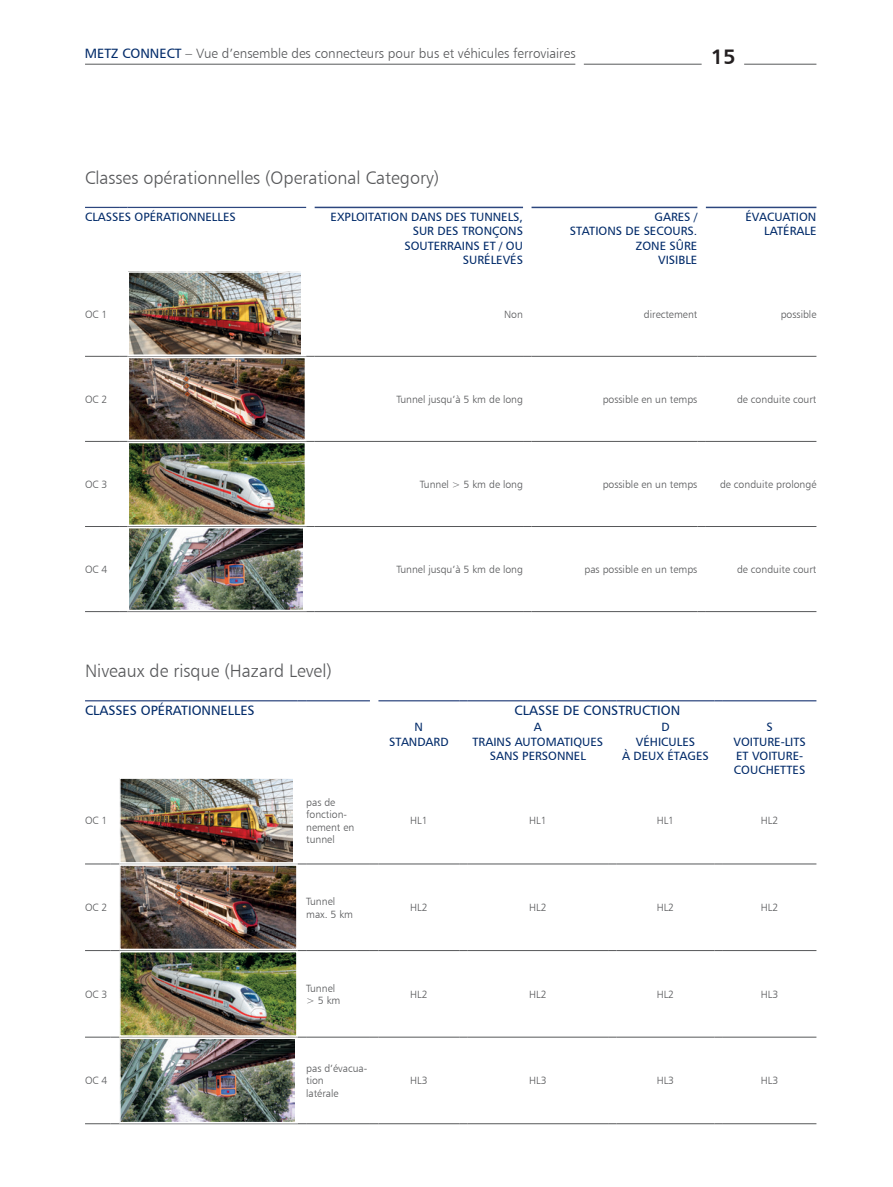
<style>
.page{position:relative;width:893px;height:1187px;background:#fff}
.page>*{position:absolute;margin:0;border:0;box-sizing:border-box;transform-origin:0 0}
.t1{font:21px "Humanist 777 BT Bold B";color:#231f20}
.t2{font:18px "Humanist 777 BT Light B";color:#57585a}
.t3{font:13.5px "Humanist 777 BT Light B";color:#57585a}
.t4{font:13.5px "Humanist 777 BT Roman B";color:#002a69}
.t5{font:12px/14.4px "Humanist 777 BT Roman B";color:#002a69;text-align:right}
.Subheadline_12_pt_schwarz{font:10.5px/12.6px "Humanist 777 BT Light B";color:#57585a}
.Fließtext_Tabelle{font:10.5px "Humanist 777 BT Light B";color:#57585a}
.s1{font-family:"Humanist 777 BT Roman B";color:#002a69}
</style>
<div class="page">
<hr style="left:85px;top:64px;width:490px;height:1px;background:#57585a">
<hr style="left:584px;top:64px;width:118px;height:1px;background:#57585a">
<hr style="left:744px;top:64px;width:72px;height:1px;background:#57585a">
<hr style="left:85px;top:207px;width:34px;height:1px;background:#2c467e">
<hr style="left:128px;top:207px;width:178px;height:1px;background:#2c467e">
<hr style="left:315px;top:207px;width:208px;height:1px;background:#2c467e">
<hr style="left:531px;top:207px;width:166px;height:1px;background:#2c467e">
<hr style="left:706px;top:207px;width:110px;height:1px;background:#2c467e">
<hr style="left:85px;top:356px;width:34px;height:1px;background:#57585a">
<hr style="left:315px;top:356px;width:208px;height:1px;background:#57585a">
<hr style="left:531px;top:356px;width:166px;height:1px;background:#57585a">
<hr style="left:706px;top:356px;width:110px;height:1px;background:#57585a">
<hr style="left:85px;top:441px;width:34px;height:1px;background:#57585a">
<hr style="left:128px;top:441px;width:178px;height:1px;background:#57585a">
<hr style="left:315px;top:441px;width:208px;height:1px;background:#57585a">
<hr style="left:531px;top:441px;width:166px;height:1px;background:#57585a">
<hr style="left:706px;top:441px;width:110px;height:1px;background:#57585a">
<hr style="left:85px;top:526px;width:34px;height:1px;background:#57585a">
<hr style="left:128px;top:526px;width:178px;height:1px;background:#57585a">
<hr style="left:315px;top:526px;width:208px;height:1px;background:#57585a">
<hr style="left:531px;top:526px;width:166px;height:1px;background:#57585a">
<hr style="left:706px;top:526px;width:110px;height:1px;background:#57585a">
<hr style="left:85px;top:611px;width:34px;height:1px;background:#57585a">
<hr style="left:128px;top:611px;width:178px;height:1px;background:#57585a">
<hr style="left:315px;top:611px;width:208px;height:1px;background:#57585a">
<hr style="left:531px;top:611px;width:166px;height:1px;background:#57585a">
<hr style="left:706px;top:611px;width:110px;height:1px;background:#57585a">
<img style="left:131px;top:274px;width:170px;height:79px">
<div style="left:128px;top:271px;width:178px;height:85px;border:2px solid #fff"></div>
<img style="left:131px;top:359px;width:172px;height:79px">
<div style="left:128px;top:356px;width:178px;height:85px;border:2px solid #fff"></div>
<img style="left:131px;top:445px;width:172px;height:78px">
<div style="left:128px;top:442px;width:178px;height:84px;border:2px solid #fff"></div>
<img style="left:131px;top:530px;width:172px;height:78px">
<div style="left:128px;top:527px;width:178px;height:84px;border:2px solid #fff"></div>
<svg style="left:85px;top:700px;width:34px;height:1px"></svg>
<hr style="left:119px;top:700px;width:179px;height:1px;background:#2c467e">
<hr style="left:306px;top:700px;width:64px;height:1px;background:#2c467e">
<hr style="left:378px;top:700px;width:81px;height:1px;background:#2c467e">
<hr style="left:468px;top:700px;width:140px;height:1px;background:#2c467e">
<hr style="left:617px;top:700px;width:97px;height:1px;background:#2c467e">
<hr style="left:723px;top:700px;width:93px;height:1px;background:#2c467e">
<svg style="left:85px;top:863px;width:34px;height:1px"></svg>
<hr style="left:119px;top:863px;width:179px;height:1px;background:#57585a">
<hr style="left:306px;top:863px;width:64px;height:1px;background:#57585a">
<hr style="left:378px;top:863px;width:81px;height:1px;background:#57585a">
<hr style="left:468px;top:863px;width:140px;height:1px;background:#57585a">
<hr style="left:617px;top:863px;width:97px;height:1px;background:#57585a">
<hr style="left:723px;top:863px;width:93px;height:1px;background:#57585a">
<svg style="left:85px;top:950px;width:34px;height:1px"></svg>
<hr style="left:306px;top:950px;width:64px;height:1px;background:#57585a">
<hr style="left:378px;top:950px;width:81px;height:1px;background:#57585a">
<hr style="left:468px;top:950px;width:140px;height:1px;background:#57585a">
<hr style="left:617px;top:950px;width:97px;height:1px;background:#57585a">
<hr style="left:723px;top:950px;width:93px;height:1px;background:#57585a">
<svg style="left:85px;top:1036px;width:34px;height:1px"></svg>
<hr style="left:119px;top:1036px;width:179px;height:1px;background:#57585a">
<hr style="left:306px;top:1036px;width:64px;height:1px;background:#57585a">
<hr style="left:378px;top:1036px;width:81px;height:1px;background:#57585a">
<hr style="left:468px;top:1036px;width:140px;height:1px;background:#57585a">
<hr style="left:617px;top:1036px;width:97px;height:1px;background:#57585a">
<hr style="left:723px;top:1036px;width:93px;height:1px;background:#57585a">
<svg style="left:85px;top:1123px;width:34px;height:1px"></svg>
<hr style="left:119px;top:1123px;width:179px;height:1px;background:#57585a">
<hr style="left:306px;top:1123px;width:64px;height:1px;background:#57585a">
<hr style="left:378px;top:1123px;width:81px;height:1px;background:#57585a">
<hr style="left:468px;top:1123px;width:140px;height:1px;background:#57585a">
<hr style="left:617px;top:1123px;width:97px;height:1px;background:#57585a">
<hr style="left:723px;top:1123px;width:93px;height:1px;background:#57585a">
<img style="left:122px;top:780px;width:170px;height:80px">
<div style="left:119px;top:777px;width:179px;height:86px;border:2px solid #fff"></div>
<img style="left:122px;top:867px;width:173px;height:80px">
<div style="left:119px;top:864px;width:179px;height:86px;border:2px solid #fff"></div>
<img style="left:122px;top:953px;width:173px;height:80px">
<div style="left:119px;top:950px;width:179px;height:86px;border:2px solid #fff"></div>
<img style="left:122px;top:1040px;width:172px;height:80px">
<div style="left:119px;top:1037px;width:179px;height:86px;border:2px solid #fff"></div>
<p class="t3" style="left:85px;top:45px;width:492px"><span class="s1">METZ CONNECT</span> – Vue d’ensemble des connecteurs pour bus et véhicules ferroviaires</p>
<h1 class="t1" style="left:711px;top:43px;width:26px">15</h1>
<p class="t2" style="left:85px;top:166px;width:356px">Classes opérationnelles (Operational Category)</p>
<p class="t5" style="left:85px;top:209px;width:152px">CLASSES OPÉRATIONNELLES</p>
<p class="t5" style="left:331px;top:209px;width:194px">EXPLOITATION DANS DES TUNNELS,<br>SUR DES TRONÇONS<br>SOUTERRAINS ET / OU<br>SURÉLEVÉS</p>
<p class="t5" style="left:570px;top:209px;width:129px">GARES /<br>STATIONS DE SECOURS.<br>ZONE SÛRE<br>VISIBLE</p>
<p class="t5" style="left:745px;top:209px;width:72px">ÉVACUATION</p>
<p class="t5" style="left:764px;top:223px;width:54px">LATÉRALE</p>
<p class="Fließtext_Tabelle" style="left:85px;top:307px;width:24px">OC 1</p>
<p class="Subheadline_12_pt_schwarz" style="left:504px;top:307px;width:20px">Non</p>
<p class="Fließtext_Tabelle" style="left:644px;top:307px;width:55px">directement</p>
<p class="Subheadline_12_pt_schwarz" style="left:781px;top:307px;width:37px">possible</p>
<p class="Fließtext_Tabelle" style="left:85px;top:393px;width:24px">OC 2</p>
<p class="Subheadline_12_pt_schwarz" style="left:396px;top:393px;width:128px">Tunnel jusqu’à 5 km de long</p>
<p class="Fließtext_Tabelle" style="left:603px;top:393px;width:96px">possible en un temps</p>
<p class="Subheadline_12_pt_schwarz" style="left:737px;top:393px;width:81px">de conduite court</p>
<p class="Fließtext_Tabelle" style="left:85px;top:478px;width:24px">OC 3</p>
<p class="Subheadline_12_pt_schwarz" style="left:420px;top:478px;width:105px">Tunnel &gt; 5 km de long</p>
<p class="Fließtext_Tabelle" style="left:603px;top:478px;width:96px">possible en un temps</p>
<p class="Subheadline_12_pt_schwarz" style="left:720px;top:478px;width:98px">de conduite prolongé</p>
<p class="Fließtext_Tabelle" style="left:85px;top:563px;width:24px">OC 4</p>
<p class="Subheadline_12_pt_schwarz" style="left:396px;top:563px;width:128px">Tunnel jusqu’à 5 km de long</p>
<p class="Fließtext_Tabelle" style="left:584px;top:563px;width:114px">pas possible en un temps</p>
<p class="Subheadline_12_pt_schwarz" style="left:737px;top:563px;width:81px">de conduite court</p>
<p class="t2" style="left:85px;top:660px;width:248px">Niveaux de risque (Hazard Level)</p>
<p class="t4" style="left:85px;top:702px;width:171px">CLASSES OPÉRATIONNELLES</p>
<p class="t4" style="left:515px;top:702px;width:167px">CLASSE DE CONSTRUCTION</p>
<p class="t5" style="left:415px;top:719px;width:10px">N</p>
<p class="t5" style="left:389px;top:734px;width:61px">STANDARD</p>
<p class="t5" style="left:534px;top:719px;width:9px">A</p>
<p class="t5" style="left:473px;top:734px;width:132px;text-align:center">TRAINS AUTOMATIQUES<br>SANS PERSONNEL</p>
<p class="t5" style="left:661px;top:719px;width:10px">D</p>
<p class="t5" style="left:622px;top:734px;width:88px;text-align:center">VÉHICULES<br>À DEUX ÉTAGES</p>
<p class="t5" style="left:766px;top:719px;width:8px">S</p>
<p class="t5" style="left:733px;top:734px;width:74px;text-align:left">VOITURE-LITS<br>ET VOITURE-<br>COUCHETTES</p>
<p class="Fließtext_Tabelle" style="left:85px;top:814px;width:24px">OC 1</p>
<p class="Subheadline_12_pt_schwarz" style="left:306px;top:795px;width:50px">pas de fonction&shy;nement en tunnel</p>
<p class="Subheadline_12_pt_schwarz" style="left:410px;top:814px;width:19px">HL1</p>
<p class="Subheadline_12_pt_schwarz" style="left:529px;top:814px;width:19px">HL1</p>
<p class="Subheadline_12_pt_schwarz" style="left:657px;top:814px;width:19px">HL1</p>
<p class="Subheadline_12_pt_schwarz" style="left:761px;top:814px;width:19px">HL2</p>
<p class="Fließtext_Tabelle" style="left:85px;top:901px;width:24px">OC 2</p>
<p class="Subheadline_12_pt_schwarz" style="left:306px;top:894px;width:48px">Tunnel max. 5 km</p>
<p class="Subheadline_12_pt_schwarz" style="left:410px;top:901px;width:19px">HL2</p>
<p class="Subheadline_12_pt_schwarz" style="left:529px;top:901px;width:19px">HL2</p>
<p class="Subheadline_12_pt_schwarz" style="left:657px;top:901px;width:19px">HL2</p>
<p class="Subheadline_12_pt_schwarz" style="left:761px;top:901px;width:19px">HL2</p>
<p class="Fließtext_Tabelle" style="left:85px;top:987px;width:24px">OC 3</p>
<p class="Subheadline_12_pt_schwarz" style="left:306px;top:981px;width:36px">Tunnel &gt; 5 km</p>
<p class="Subheadline_12_pt_schwarz" style="left:410px;top:987px;width:19px">HL2</p>
<p class="Subheadline_12_pt_schwarz" style="left:529px;top:987px;width:19px">HL2</p>
<p class="Subheadline_12_pt_schwarz" style="left:657px;top:987px;width:19px">HL2</p>
<p class="Subheadline_12_pt_schwarz" style="left:761px;top:987px;width:19px">HL3</p>
<p class="Fließtext_Tabelle" style="left:85px;top:1074px;width:24px">OC 4</p>
<p class="Subheadline_12_pt_schwarz" style="left:306px;top:1061px;width:63px">pas d’évacua&shy;tion<br>latérale</p>
<p class="Subheadline_12_pt_schwarz" style="left:410px;top:1074px;width:19px">HL3</p>
<p class="Subheadline_12_pt_schwarz" style="left:529px;top:1074px;width:19px">HL3</p>
<p class="Subheadline_12_pt_schwarz" style="left:657px;top:1074px;width:19px">HL3</p>
<p class="Subheadline_12_pt_schwarz" style="left:761px;top:1074px;width:19px">HL3</p>
</div>
